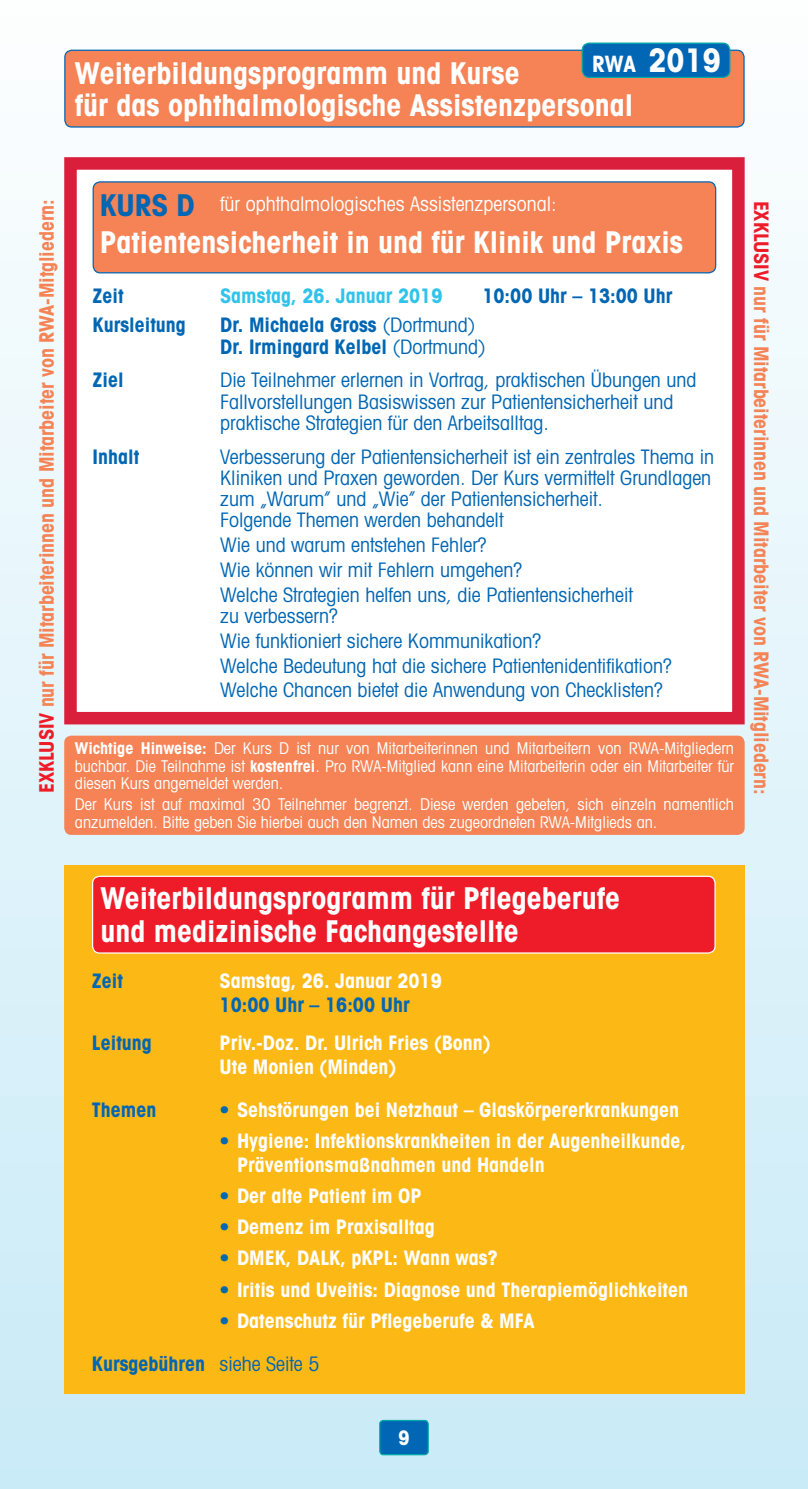
<style>
.page{position:relative;width:808px;height:1489px;background:#fff}
.page>*{position:absolute;margin:0;border:0;box-sizing:border-box;transform-origin:0 0}
.t1{font:700 condensed 32.5px "Avant Garde";color:#fff}
.t2{font:700 condensed 30px/32.5px "Avant Garde";color:#fff}
.t3{font:condensed 20px/21.2px "Avant Garde";color:#0166b3}
.t4{font:700 condensed 20px/24px "Avant Garde";color:#fff}
.t5{font:700 condensed 20px/21.2px "Avant Garde";color:#0166b3}
.t6{font:700 condensed 20px "Avant Garde";letter-spacing:-.005em;color:#f58355}
.t7{font:condensed 20px "Avant Garde";color:#fff}
.t8{font:700 condensed 20px "Avant Garde";color:#31c3e9}
.t9{font:condensed 16.25px/17.5px "Avant Garde";color:#fff;text-align:justify}
.s1{font-size:22.5px}
.s2{color:#ee1c28}
.s3{font-weight:700;font-size:30px;color:#0166b3}
.s4{font-weight:400}
.s5{font-weight:700}
.s6{font-weight:400;color:#0166b3}
.s7{color:#0166b3}
</style>
<div class="page">
<div style="left:0;top:0;width:808px;height:1488px;background:linear-gradient(to bottom,#fdfeff,#c9e9f4)"></div>
<div style="left:64px;top:157px;width:681px;height:567px;background:#fff;border:12px solid #da1f3d"></div>
<div style="left:93px;top:182px;width:623px;height:91px;background:#f58355;border-radius:7px"></div>
<div style="left:93px;top:181px;width:623px;height:92px;border:1px solid #0166b3;border-radius:7px"></div>
<div style="left:64px;top:735px;width:681px;height:99px;background:#f58355;border-radius:7px"></div>
<div style="left:65px;top:50px;width:679px;height:77px;background:#f58355;border-radius:7px"></div>
<div style="left:64px;top:50px;width:681px;height:78px;border:1px solid #0166b3;border-radius:7px"></div>
<div style="left:582px;top:43px;width:148px;height:34px;background:#0166b3;border-radius:7px"></div>
<div style="left:582px;top:43px;width:148px;height:35px;border:1px solid #00a9a5;border-radius:7px"></div>
<div style="left:380px;top:1420px;width:48px;height:34px;background:#0166b3;border-radius:4px"></div>
<div style="left:379px;top:1419px;width:50px;height:36px;border:1px solid #00a9a5;border-radius:4px"></div>
<div style="left:64px;top:865px;width:680px;height:528px;background:#fcb814"></div>
<div style="left:93px;top:876px;width:622px;height:77px;background:#ee1c28;border-radius:7px"></div>
<div style="left:92px;top:875px;width:624px;height:78px;border:1px solid #fff;border-radius:7px"></div>
<h1 class="t1" style="left:592px;top:40px;width:130px"><span class="s1">RWA</span> 2019</h1>
<h2 class="t2" style="left:75px;top:56px;width:560px">Weiterbildungsprogramm und Kurse<br>für das ophthalmologische Assistenzpersonal</h2>
<p class="t6" style="left:34px;top:793px;width:595px;rotate:-90deg"><span class="s2">EXKLUSIV</span> nur für Mitarbeiterinnen und Mitarbeiter von RWA-Mitgliedern:</p>
<p class="t7" style="left:100px;top:192px;width:459px"><span class="s3">KURS D</span> für ophthalmologisches Assistenzpersonal:</p>
<h2 class="t2" style="left:100px;top:225px;width:585px">Patientensicherheit in und für Klinik und Praxis</h2>
<p class="t5" style="left:93px;top:285px;width:33px">Zeit</p>
<p class="t8" style="left:220px;top:283px;width:224px">Samstag, 26. Januar 2019</p>
<p class="t5" style="left:482px;top:285px;width:192px">10:00 Uhr – 13:00 Uhr</p>
<p class="t5" style="left:93px;top:314px;width:95px">Kursleitung</p>
<p class="t5" style="left:220px;top:314px;width:267px">Dr. Michaela Gross <span class="s4">(Dortmund)<br></span>Dr. Irmingard Kelbel <span class="s4">(Dortmund)</span></p>
<p class="t5" style="left:93px;top:369px;width:33px">Ziel</p>
<p class="t3" style="left:220px;top:369px;width:478px">Die Teilnehmer erlernen in Vortrag, praktischen Übungen und<br>Fallvorstellungen Basiswissen zur Patientensicherheit und praktische Strategien für den Arbeitsalltag.</p>
<p class="t5" style="left:93px;top:445px;width:48px">Inhalt</p>
<p class="t3" style="left:220px;top:445px;width:495px">Verbesserung der Patientensicherheit ist ein zentrales Thema in Kliniken und Praxen geworden. Der Kurs vermittelt Grundlagen zum „Warum” und „Wie” der Patientensicherheit.<br>Folgende Themen werden behandelt</p>
<p class="t3" style="left:220px;top:532px;width:414px;line-height:24.8px">Wie und warum entstehen Fehler?<br>Wie können wir mit Fehlern umgehen?<br>Welche Strategien helfen uns, die Patientensicherheit</p>
<p class="t3" style="left:220px;top:603px;width:453px;line-height:24.8px">zu verbessern?<br>Wie funktioniert sichere Kommunikation?<br>Welche Bedeutung hat die sichere Patientenidentifikation?<br>Welche Chancen bietet die Anwendung von Checklisten?</p>
<p class="t9" style="left:75px;top:739px;width:661px"><span class="s5">Wichtige Hinweise:</span> Der Kurs D ist nur von Mitarbeiterinnen und Mitarbeitern von RWA-Mitgliedern buchbar. Die Teilnahme ist <span class="s5">kostenfrei</span>. Pro RWA-Mitglied kann eine Mitarbeiterin oder ein Mitarbeiter für diesen Kurs angemeldet werden.</p>
<p class="t9" style="left:75px;top:795px;width:661px">Der Kurs ist auf maximal 30 Teilnehmer begrenzt. Diese werden gebeten, sich einzeln namentlich anzumelden. Bitte geben Sie hierbei auch den Namen des zugeordneten RWA-Mitglieds an.</p>
<p class="t6" style="left:774px;top:200px;width:595px;rotate:90deg"><span class="s2">EXKLUSIV</span> nur für Mitarbeiterinnen und Mitarbeiter von RWA-Mitgliedern:</p>
<h2 class="t2" style="left:100px;top:881px;width:521px">Weiterbildungsprogramm für Pflegeberufe und medizinische Fachangestellte</h2>
<p class="t5" style="left:92px;top:969px;width:33px">Zeit</p>
<p class="t4" style="left:220px;top:967px;width:224px">Samstag, 26. Januar 2019</p>
<p class="t5" style="left:220px;top:993px;width:192px">10:00 Uhr – 16:00 Uhr</p>
<p class="t5" style="left:92px;top:1031px;width:61px">Leitung</p>
<p class="t4" style="left:220px;top:1030px;width:273px">Priv.-Doz. Dr. Ulrich Fries (Bonn)<br>Ute Monien (Minden)</p>
<p class="t5" style="left:92px;top:1098px;width:66px">Themen</p>
<p class="t4" style="left:220px;top:1097px;width:461px"><span class="s6">•</span> Sehstörungen bei Netzhaut – Glaskörpererkrankungen</p>
<p class="t4" style="left:237px;top:1128px;width:450px;text-indent:-17px"><span class="s6">•</span> Hygiene: Infektionskrankheiten in der Augenheilkunde,<br>Präventionsmaßnahmen und Handeln</p>
<p class="t4" style="left:220px;top:1183px;width:203px"><span class="s6">•</span> Der alte Patient im OP</p>
<p class="t4" style="left:220px;top:1214px;width:217px"><span class="s6">•</span> Demenz im Praxisalltag</p>
<p class="t4" style="left:220px;top:1245px;width:280px"><span class="s6">•</span> DMEK, DALK, pKPL: Wann was?</p>
<p class="t4" style="left:220px;top:1276px;width:470px"><span class="s6">•</span> Iritis und Uveitis: Diagnose und Therapiemöglichkeiten</p>
<p class="t4" style="left:92px;top:1298px;width:444px;line-height:43.5px;text-indent:128px"><span class="s6">•</span> Datenschutz für Pflegeberufe &amp; MFA<br><span class="s7">Kursgebühren</span> <span class="s6">siehe Seite 5</span></p>
<p class="t4" style="left:398px;top:1424px;width:13px">9</p>
<p class="t4" style="left:398px;top:1424px;width:13px">8</p>
</div>
